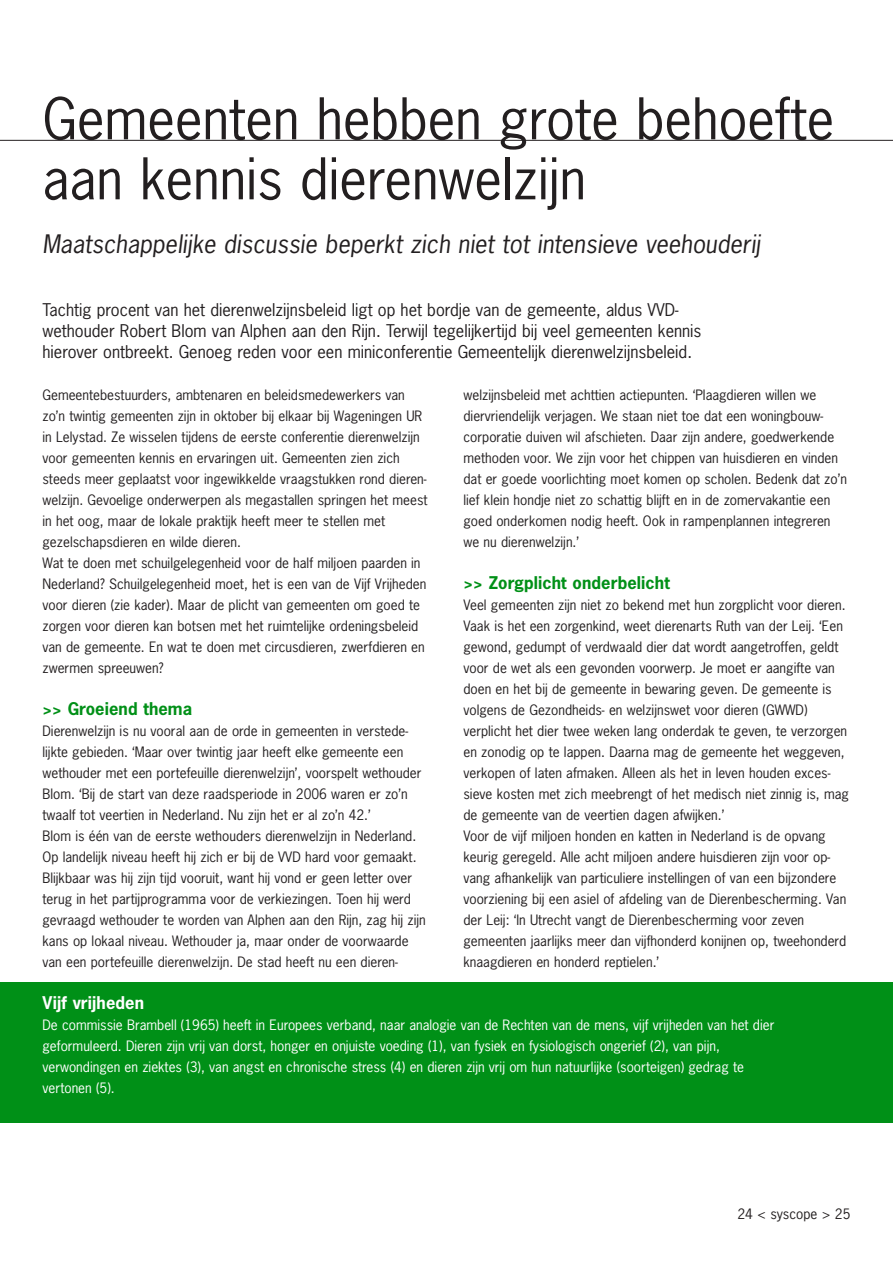
<style>
.page{position:relative;width:893px;height:1263px;background:#fff}
.page>*{position:absolute;margin:0;border:0;box-sizing:border-box;transform-origin:0 0}
.t1{font:54px/60px "News Gothic";color:#231f20}
.t2{font:24px "News Gothic";color:#231f20}
.t3{font:16.5px/21px "News Gothic";color:#231f20}
.t4{font:700 16.5px "News Gothic";letter-spacing:.005em;color:#009017}
.t5{font:700 16.5px "News Gothic";letter-spacing:.005em;color:#fff}
.t6{font:13.5px/21px "News Gothic";color:#231f20}
.t7{font:13.5px/21px "News Gothic";color:#fff}
</style>
<div class="page">
<div style="left:1px;top:982px;width:892px;height:141px;background:#009017"></div>
<hr style="left:1px;top:140px;width:892px;height:1px;background:#231f20">
<h1 class="t1" style="left:43px;top:93px;width:793px">Gemeenten hebben grote behoefte aan kennis dierenwelzijn</h1>
<h2 class="t2" style="left:43px;top:234px;width:719px">Maatschappelijke discussie beperkt zich niet tot intensieve veehouderij</h2>
<p class="t3" style="left:43px;top:300px;width:660px">Tachtig procent van het dierenwelzijnsbeleid ligt op het bordje van de gemeente, aldus VVD&shy;wethouder Robert Blom van Alphen aan den Rijn. Terwijl tegelijkertijd bij veel gemeenten kennis hierover ontbreekt. Genoeg reden voor een miniconferentie Gemeentelijk dierenwelzijnsbeleid.</p>
<p class="t6" style="left:43px;top:385px;width:387px">Gemeentebestuurders, ambtenaren en beleidsmedewerkers van zo’n twintig gemeenten zijn in oktober bij elkaar bij Wageningen UR in Lelystad. Ze wisselen tijdens de eerste conferentie dierenwelzijn voor gemeenten kennis en ervaringen uit. Gemeenten zien zich steeds meer geplaatst voor ingewikkelde vraagstukken rond dieren - welzijn. Gevoelige onderwerpen als megastallen springen het meest in het oog, maar de lokale praktijk heeft meer te stellen met gezelschapsdieren en wilde dieren.<br>Wat te doen met schuilgelegenheid voor de half miljoen paarden in Nederland? Schuilgelegenheid moet, het is een van de Vijf Vrijheden voor dieren (zie kader). Maar de plicht van gemeenten om goed te zorgen voor dieren kan botsen met het ruimtelijke ordeningsbeleid van de gemeente. En wat te doen met circusdieren, zwerfdieren en zwermen spreeuwen?</p>
<p class="t4" style="left:43px;top:702px;width:151px">&gt;&gt; Groeiend thema</p>
<p class="t6" style="left:43px;top:721px;width:385px">Dierenwelzijn is nu vooral aan de orde in gemeenten in verstede - lijkte gebieden. ‘Maar over twintig jaar heeft elke gemeente een wethouder met een portefeuille dierenwelzijn’, voorspelt wethouder Blom. ‘Bij de start van deze raadsperiode in 2006 waren er zo’n twaalf tot veertien in Nederland. Nu zijn het er al zo’n 42.’<br>Blom is één van de eerste wethouders dierenwelzijn in Nederland.<br>Op landelijk niveau heeft hij zich er bij de VVD hard voor gemaakt.<br>Blijkbaar was hij zijn tijd vooruit, want hij vond er geen letter over terug in het partijprogramma voor de verkiezingen. Toen hij werd gevraagd wethouder te worden van Alphen aan den Rijn, zag hij zijn kans op lokaal niveau. Wethouder ja, maar onder de voorwaarde van een portefeuille dierenwelzijn. De stad heeft nu een dieren -</p>
<p class="t6" style="left:463px;top:385px;width:385px">welzijnsbeleid met achttien actiepunten. ‘Plaagdieren willen we diervriendelijk verjagen. We staan niet toe dat een woningbouw - corporatie duiven wil afschieten. Daar zijn andere, goedwerkende methoden voor. We zijn voor het chippen van huisdieren en vinden dat er goede voorlichting moet komen op scholen. Bedenk dat zo’n lief klein hondje niet zo schattig blijft en in de zomervakantie een goed onderkomen nodig heeft. Ook in rampenplannen integreren we nu dierenwelzijn.’</p>
<p class="t4" style="left:463px;top:576px;width:208px">&gt;&gt; Zorgplicht onderbelicht</p>
<p class="t6" style="left:463px;top:595px;width:387px">Veel gemeenten zijn niet zo bekend met hun zorgplicht voor dieren.<br>Vaak is het een zorgenkind, weet dierenarts Ruth van der Leij. ‘Een gewond, gedumpt of verdwaald dier dat wordt aangetroffen, geldt voor de wet als een gevonden voorwerp. Je moet er aangifte van doen en het bij de gemeente in bewaring geven. De gemeente is volgens de Gezondheids- en welzijnswet voor dieren (GWWD) verplicht het dier twee weken lang onderdak te geven, te verzorgen en zonodig op te lappen. Daarna mag de gemeente het weggeven, verkopen of laten afmaken. Alleen als het in leven houden exces - sieve kosten met zich meebrengt of het medisch niet zinnig is, mag de gemeente van de veertien dagen afwijken.’<br>Voor de vijf miljoen honden en katten in Nederland is de opvang keurig geregeld. Alle acht miljoen andere huisdieren zijn voor op - vang afhankelijk van particuliere instellingen of van een bijzondere voorziening bij een asiel of afdeling van de Dierenbescherming. Van der Leij: ‘In Utrecht vangt de Dierenbescherming voor zeven gemeenten jaarlijks meer dan vijfhonderd konijnen op, tweehonderd knaagdieren en honderd reptielen.’</p>
<p class="t5" style="left:43px;top:996px;width:103px">Vijf vrijheden</p>
<p class="t7" style="left:43px;top:1015px;width:733px">De commissie Brambell (1965) heeft in Europees verband, naar analogie van de Rechten van de mens, vijf vrijheden van het dier geformuleerd. Dieren zijn vrij van dorst, honger en onjuiste voeding (1), van fysiek en fysiologisch ongerief (2), van pijn, verwondingen en ziektes (3), van angst en chronische stress (4) en dieren zijn vrij om hun natuurlijke (soorteigen) gedrag te vertonen (5).</p>
<p class="t6" style="left:737px;top:1204px;width:115px">24 &lt; syscope &gt; 25</p>
</div>
